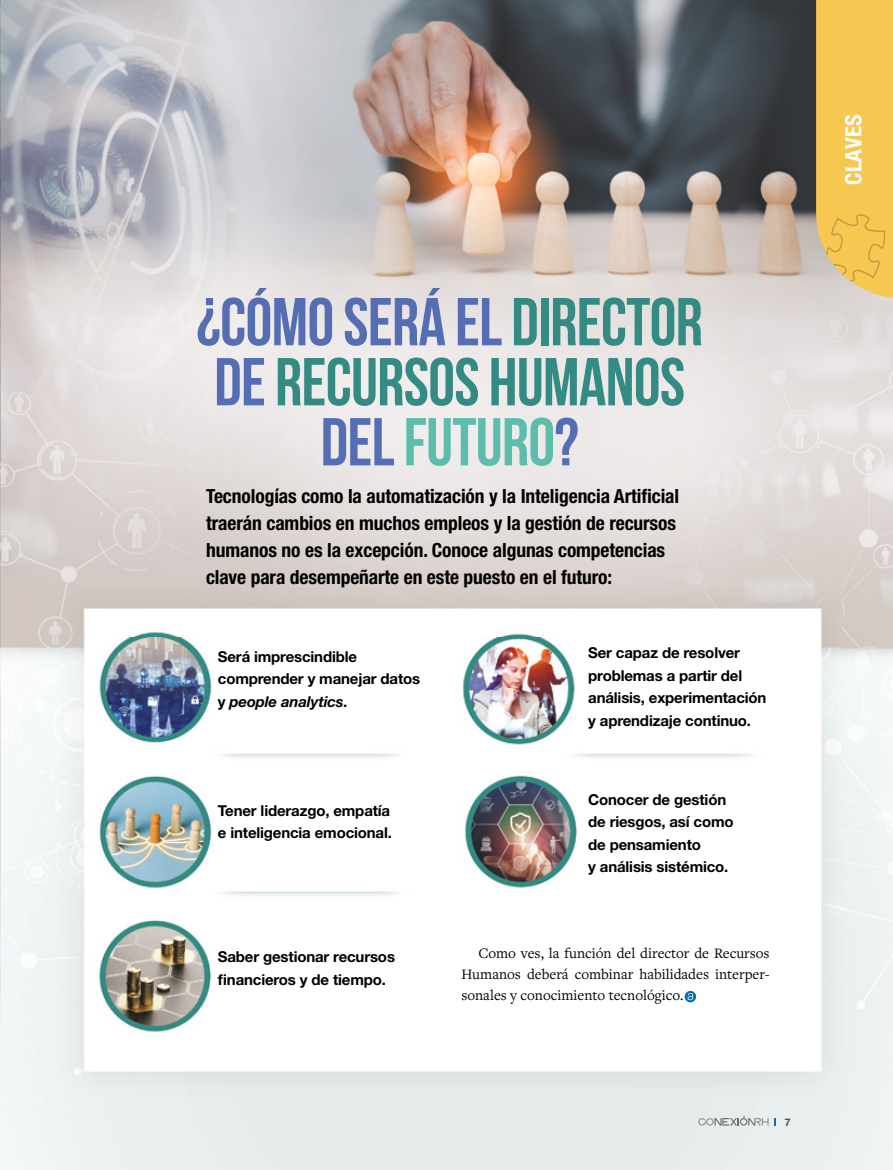
<style>
.page{position:relative;width:893px;height:1170px;background:#fff}
.page>*{position:absolute;margin:0;border:0;box-sizing:border-box;transform-origin:0 0}
.t1{font:700 67.5px/60px "Bebas Neue";letter-spacing:-.01em;color:#348b83;text-align:center}
.t2{font:700 condensed 22.5px "Helvetica Neue";letter-spacing:.01em;color:#fff}
.t3{font:700 condensed 19.5px/27px "Helvetica Neue";letter-spacing:-.005em;color:#000}
.t4{font:700 15px/22.5px "Helvetica Neue";letter-spacing:-.01em;color:#000}
.t5{font:15px/21px "Freight Text Pro";color:#000;text-align:justify}
.t6{font:700 10.5px "Helvetica LT Std";color:#4a4a49}
.s1{color:#556eb3}
.s2{color:#5dbdac}
.s3{font-style:italic}
</style>
<div class="page">
<img style="left:0;top:0;width:893px;height:1169px">
<svg style="left:816px;top:0;width:77px;height:298px;background:#f2c658"></svg>
<svg style="left:685px;top:990px;width:11px;height:12px"></svg>
<svg style="left:688px;top:992px;width:5px;height:8px"></svg>
<svg style="left:698px;top:1116px;width:71px;height:9px"></svg>
<h1 class="t1" style="left:197px;top:291px;width:508px"><span class="s1">¿CÓMO SERÁ EL</span> DIRECTOR<br><span class="s1">DE</span> RECURSOS HUMANOS<br><span class="s1">DEL</span> <span class="s2">FUTURO</span><span class="s1">?</span></h1>
<h3 class="t3" style="left:206px;top:481px;width:474px">Tecnologías como la automatización y la Inteligencia Artificial traerán cambios en muchos empleos y la gestión de recursos humanos no es la excepción. Conoce algunas competencias clave para desempeñarte en este puesto en el futuro:</h3>
<p class="t4" style="left:218px;top:645px;width:204px">Será imprescindible comprender y manejar datos y <span class="s3">people analytics</span>.</p>
<p class="t4" style="left:218px;top:799px;width:176px">Tener liderazgo, empatía e inteligencia emocional.</p>
<p class="t4" style="left:218px;top:946px;width:179px">Saber gestionar recursos financieros y de tiempo.</p>
<p class="t4" style="left:588px;top:642px;width:180px">Ser capaz de resolver problemas a partir del análisis, experimentación y aprendizaje continuo.</p>
<p class="t4" style="left:588px;top:788px;width:147px">Conocer de gestión de riesgos, así como de pensamiento<br>y análisis sistémico.</p>
<p class="t5" style="left:461px;top:942px;width:310px;text-indent:17px">Como ves, la función del director de Recursos Humanos deberá combinar habilidades interper&shy;sonales y conocimiento tecnológico.</p>
<p class="t6" style="left:785px;top:1115px;width:7px">7</p>
<h2 class="t2" style="left:835px;top:184px;width:71px;rotate:-90deg">CLAVES</h2>
</div>
